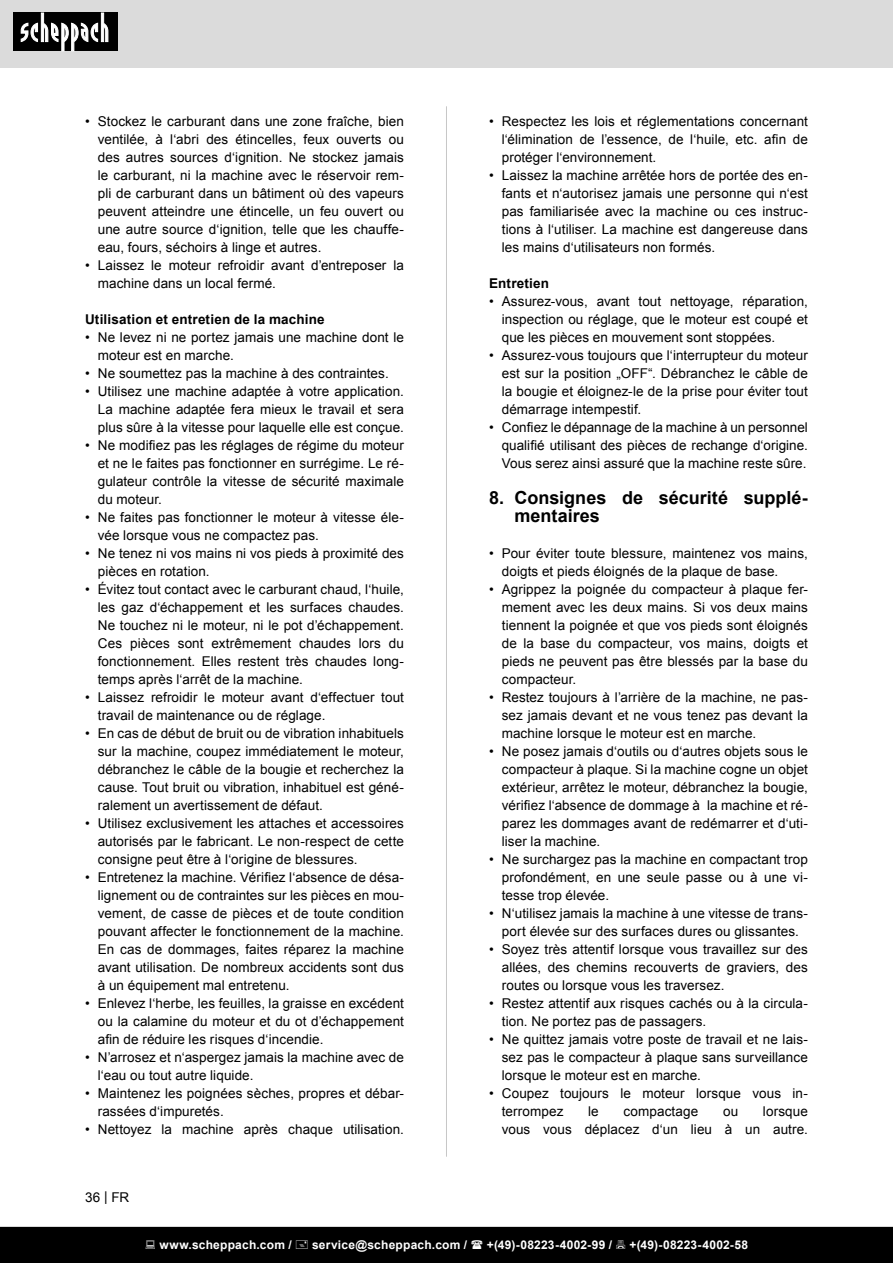
<style>
.page{position:relative;width:893px;height:1263px;background:#fff}
.page>*{position:absolute;margin:0;border:0;box-sizing:border-box;transform-origin:0 0}
.t1{font:700 18px/18px "Arial";color:#000}
.t2{font:13.5px/18px "Arial";letter-spacing:.005em;color:#000;text-align:justify}
.Grundtext_Bold{font:700 13.5px "Arial";letter-spacing:.01em;color:#000}
.t3{font:700 12px "Arial";letter-spacing:.02em;color:#fff}
</style>
<div class="page">
<div style="left:0;top:0;width:893px;height:67px;background:#dbdbdb"></div>
<div style="left:13px;top:13px;width:105px;height:38px;background:#000"></div>
<svg style="left:21px;top:13px;width:87px;height:38px"></svg>
<hr style="left:446px;top:106px;width:1px;height:1051px;background:#c7c7c7">
<div style="left:0;top:1227px;width:893px;height:36px;background:#000"></div>
<p class="t2" style="left:98px;top:112px;width:308px;text-indent:-13px">• Stockez le carburant dans une zone fraîche, bien ventilée, à l‘abri des étincelles, feux ouverts ou des autres sources d‘ignition. Ne stockez jamais le carburant, ni la machine avec le réservoir rem&shy;pli de carburant dans un bâtiment où des vapeurs peuvent atteindre une étincelle, un feu ouvert ou une autre source d‘ignition, telle que les chauffe&shy;eau, fours, séchoirs à linge et autres.</p>
<p class="t2" style="left:98px;top:256px;width:308px;text-indent:-13px">• Laissez le moteur refroidir avant d’entreposer la machine dans un local fermé.</p>
<p class="Grundtext_Bold" style="left:85px;top:310px;width:241px">Utilisation et entretien de la machine</p>
<p class="t2" style="left:98px;top:328px;width:308px;text-indent:-13px">• Ne levez ni ne portez jamais une machine dont le moteur est en marche.</p>
<p class="t2" style="left:85px;top:364px;width:305px">• Ne soumettez pas la machine à des contraintes.</p>
<p class="t2" style="left:98px;top:382px;width:308px;text-indent:-13px">• Utilisez une machine adaptée à votre application.<br>La machine adaptée fera mieux le travail et sera plus sûre à la vitesse pour laquelle elle est conçue.</p>
<p class="t2" style="left:98px;top:436px;width:308px;text-indent:-13px">• Ne modifiez pas les réglages de régime du moteur et ne le faites pas fonctionner en surrégime. Le ré&shy;gulateur contrôle la vitesse de sécurité maximale du moteur.</p>
<p class="t2" style="left:98px;top:508px;width:308px;text-indent:-13px">• Ne faites pas fonctionner le moteur à vitesse éle&shy;vée lorsque vous ne compactez pas.</p>
<p class="t2" style="left:98px;top:544px;width:308px;text-indent:-13px">• Ne tenez ni vos mains ni vos pieds à proximité des pièces en rotation.</p>
<p class="t2" style="left:98px;top:580px;width:308px;text-indent:-13px">• Évitez tout contact avec le carburant chaud, l‘huile, les gaz d‘échappement et les surfaces chaudes.<br>Ne touchez ni le moteur, ni le pot d’échappement.<br>Ces pièces sont extrêmement chaudes lors du fonctionnement. Elles restent très chaudes long&shy;temps après l‘arrêt de la machine.</p>
<p class="t2" style="left:98px;top:688px;width:308px;text-indent:-13px">• Laissez refroidir le moteur avant d‘effectuer tout travail de maintenance ou de réglage.</p>
<p class="t2" style="left:98px;top:724px;width:308px;text-indent:-13px">• En cas de début de bruit ou de vibration inhabituels sur la machine, coupez immédiatement le moteur, débranchez le câble de la bougie et recherchez la cause. Tout bruit ou vibration, inhabituel est géné&shy;ralement un avertissement de défaut.</p>
<p class="t2" style="left:98px;top:814px;width:308px;text-indent:-13px">• Utilisez exclusivement les attaches et accessoires autorisés par le fabricant. Le non-respect de cette consigne peut être à l‘origine de blessures.</p>
<p class="t2" style="left:98px;top:868px;width:308px;text-indent:-13px">• Entretenez la machine. Vérifiez l‘absence de désa&shy;lignement ou de contraintes sur les pièces en mou&shy;vement, de casse de pièces et de toute condition pouvant affecter le fonctionnement de la machine.<br>En cas de dommages, faites réparez la machine avant utilisation. De nombreux accidents sont dus à un équipement mal entretenu.</p>
<p class="t2" style="left:98px;top:994px;width:308px;text-indent:-13px">• Enlevez l‘herbe, les feuilles, la graisse en excédent ou la calamine du moteur et du ot d’échappement afin de réduire les risques d‘incendie.</p>
<p class="t2" style="left:98px;top:1048px;width:308px;text-indent:-13px">• N’arrosez et n‘aspergez jamais la machine avec de l‘eau ou tout autre liquide.</p>
<p class="t2" style="left:98px;top:1084px;width:308px;text-indent:-13px">• Maintenez les poignées sèches, propres et débar&shy;rassées d‘impuretés.</p>
<p class="t2" style="left:85px;top:1120px;width:320px">• Nettoyez la machine après chaque utilisation.</p>
<p class="t2" style="left:85px;top:1188px;width:46px">36 | FR</p>
<p class="t2" style="left:502px;top:112px;width:308px;text-indent:-13px">• Respectez les lois et réglementations concernant l‘élimination de l’essence, de l‘huile, etc. afin de protéger l‘environnement.</p>
<p class="t2" style="left:502px;top:166px;width:308px;text-indent:-13px">• Laissez la machine arrêtée hors de portée des en&shy;fants et n‘autorisez jamais une personne qui n‘est pas familiarisée avec la machine ou ces instruc&shy;tions à l‘utiliser. La machine est dangereuse dans les mains d‘utilisateurs non formés.</p>
<p class="Grundtext_Bold" style="left:489px;top:274px;width:62px">Entretien</p>
<p class="t2" style="left:502px;top:292px;width:308px;text-indent:-13px">• Assurez-vous, avant tout nettoyage, réparation, inspection ou réglage, que le moteur est coupé et que les pièces en mouvement sont stoppées.</p>
<p class="t2" style="left:502px;top:346px;width:308px;text-indent:-13px">• Assurez-vous toujours que l‘interrupteur du moteur est sur la position „OFF“. Débranchez le câble de la bougie et éloignez-le de la prise pour éviter tout démarrage intempestif.</p>
<p class="t2" style="left:502px;top:418px;width:308px;text-indent:-13px">• Confiez le dépannage de la machine à un personnel qualifié utilisant des pièces de rechange d‘origine.<br>Vous serez ainsi assuré que la machine reste sûre.</p>
<p class="t1" style="left:514px;top:489px;width:295px;text-indent:-26px">8. Consignes de sécurité supplé&shy;mentaires</p>
<p class="t2" style="left:502px;top:544px;width:308px;text-indent:-13px">• Pour éviter toute blessure, maintenez vos mains, doigts et pieds éloignés de la plaque de base.</p>
<p class="t2" style="left:502px;top:580px;width:308px;text-indent:-13px">• Agrippez la poignée du compacteur à plaque fer&shy;mement avec les deux mains. Si vos deux mains tiennent la poignée et que vos pieds sont éloignés de la base du compacteur, vos mains, doigts et pieds ne peuvent pas être blessés par la base du compacteur.</p>
<p class="t2" style="left:502px;top:688px;width:308px;text-indent:-13px">• Restez toujours à l’arrière de la machine, ne pas&shy;sez jamais devant et ne vous tenez pas devant la machine lorsque le moteur est en marche.</p>
<p class="t2" style="left:502px;top:742px;width:308px;text-indent:-13px">• Ne posez jamais d‘outils ou d‘autres objets sous le compacteur à plaque. Si la machine cogne un objet extérieur, arrêtez le moteur, débranchez la bougie, vérifiez l‘absence de dommage à la machine et ré&shy;parez les dommages avant de redémarrer et d‘uti&shy;liser la machine.</p>
<p class="t2" style="left:502px;top:850px;width:308px;text-indent:-13px">• Ne surchargez pas la machine en compactant trop profondément, en une seule passe ou à une vi&shy;tesse trop élevée.</p>
<p class="t2" style="left:489px;top:904px;width:320px;text-align:center">• N‘utilisez jamais la machine à une vitesse de trans&shy;port élevée sur des surfaces dures ou glissantes.</p>
<p class="t2" style="left:502px;top:940px;width:308px;text-indent:-13px">• Soyez très attentif lorsque vous travaillez sur des allées, des chemins recouverts de graviers, des routes ou lorsque vous les traversez.</p>
<p class="t2" style="left:502px;top:994px;width:308px;text-indent:-13px">• Restez attentif aux risques cachés ou à la circula&shy;tion. Ne portez pas de passagers.</p>
<p class="t2" style="left:502px;top:1030px;width:308px;text-indent:-13px">• Ne quittez jamais votre poste de travail et ne lais&shy;sez pas le compacteur à plaque sans surveillance lorsque le moteur est en marche.</p>
<p class="t2" style="left:502px;top:1084px;width:308px;text-indent:-13px">• Coupez toujours le moteur lorsque vous in&shy;terrompez</p>
<p class="t2" style="left:502px;top:1102px;width:308px;text-align:right">lorsque<br>vous vous déplacez d‘un lieu à un autre.</p>
<p class="t2" style="left:588px;top:1102px;width:12px">le</p>
<p class="t2" style="left:623px;top:1102px;width:76px">compactage</p>
<p class="t2" style="left:723px;top:1102px;width:17px">ou</p>
<p class="t3" style="left:159px;top:1236px;width:134px">www.scheppach.com /</p>
<p class="t3" style="left:312px;top:1236px;width:157px">service@scheppach.com /</p>
<p class="t3" style="left:487px;top:1236px;width:127px">+(49)-08223-4002-99 /</p>
<p class="t3" style="left:629px;top:1236px;width:120px">+(49)-08223-4002-58</p>
</div>
